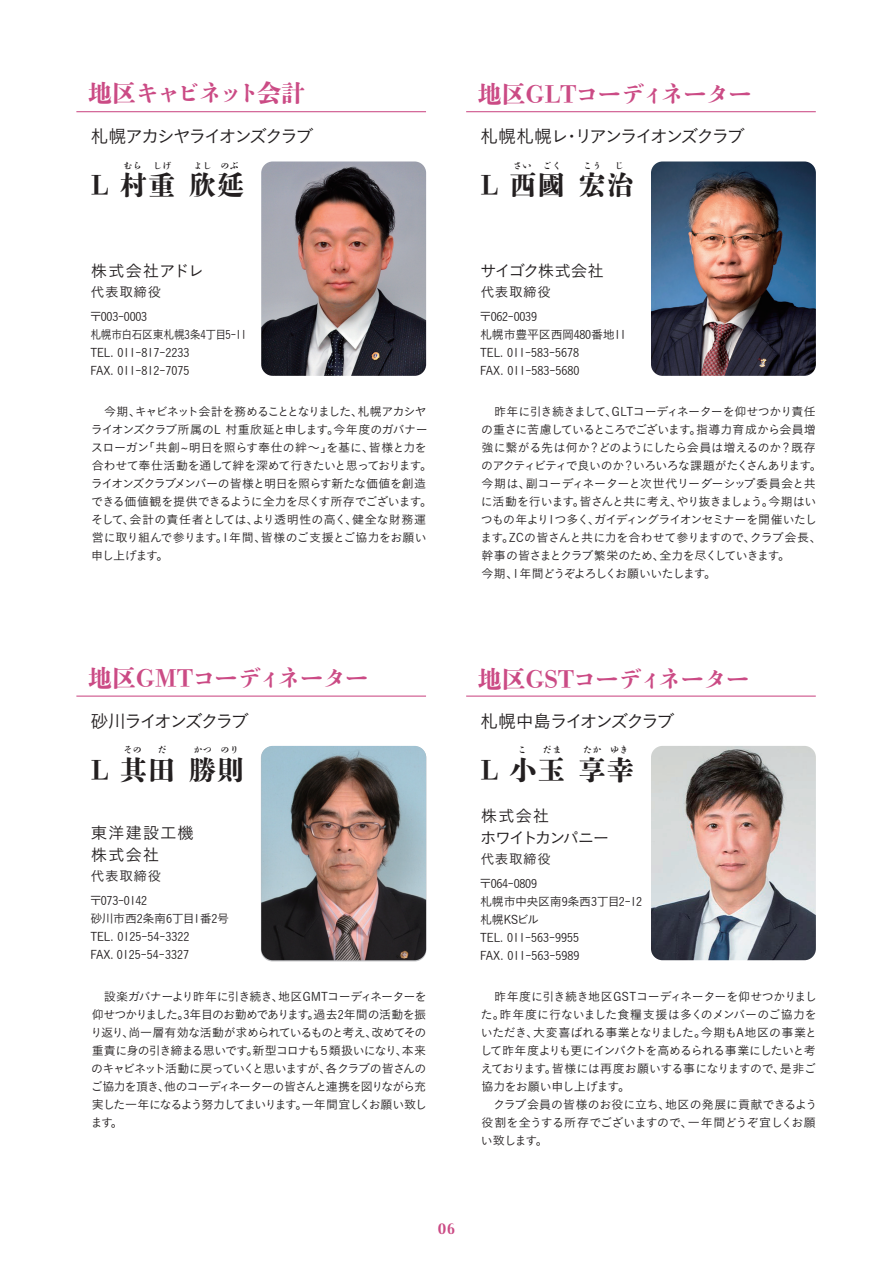
<style>
.page{position:relative;width:893px;height:1263px;background:#fff}
.page>*{position:absolute;margin:0;border:0;box-sizing:border-box;transform-origin:0 0}
.t1{font:800 27px "Shuei Shogo M Sen";letter-spacing:.05em;color:#231f20}
.t2{font:800 24px "Shuei Shogo M Sen";letter-spacing:-.055em;color:#cb4b85}
.t3{font:800 24px "Shuei Shogo M Sen";letter-spacing:-.13em;color:#cb4b85}
.t4{font:18px "Koburina Go Std N W3";letter-spacing:-.135em;color:#231f20}
.t5{font:16.5px/22.5px "Koburina Go Std N W3";letter-spacing:-.11em;color:#231f20}
.t6{font:16.5px/22.5px "Koburina Go Std N W3";letter-spacing:.05em;color:#231f20}
.t7{font:16.5px "Koburina Go Std N W3";letter-spacing:-.085em;color:#231f20}
.t8{font:16.5px "Koburina Go Std N W3";color:#231f20}
.t9{font:15px "Haboro Contrast Con Dem";color:#cb4b85}
.t10{font:13.5px "Koburina Go Std N W3";letter-spacing:.05em;color:#231f20}
.t11{font:12px/18px "Koburina Go Std N W3";letter-spacing:-.03em;color:#231f20}
.t12{font:12px/18px "Koburina Go Std N W3";letter-spacing:-.05em;color:#231f20}
.t13{font:800 9px "Shuei Shogo M Sen";letter-spacing:.05em;color:#231f20}
</style>
<div class="page">
<img style="left:261px;top:746px;width:165px;height:214px">
<hr style="left:76px;top:695px;width:350px;height:2px;background:#cb4b85">
<img style="left:651px;top:746px;width:165px;height:214px">
<hr style="left:466px;top:695px;width:350px;height:2px;background:#cb4b85">
<img style="left:261px;top:161px;width:165px;height:215px">
<hr style="left:76px;top:111px;width:350px;height:1px;background:#cb4b85">
<img style="left:651px;top:161px;width:165px;height:215px">
<hr style="left:466px;top:111px;width:350px;height:1px;background:#cb4b85">
<h2 class="t3" style="left:88px;top:75px;width:219px">地区キャビネット会計</h2>
<h3 class="t4" style="left:90px;top:123px;width:224px">札幌アカシヤライオンズクラブ</h3>
<h1 class="t1" style="left:91px;top:165px;width:155px">L 村重 欣延</h1>
<p class="t13" style="left:123px;top:159px;width:20px">むら</p>
<p class="t13" style="left:153px;top:159px;width:20px">しげ</p>
<p class="t13" style="left:193px;top:159px;width:47px">よし のぶ</p>
<h3 class="t8" style="left:91px;top:258px;width:115px">株式会社アドレ</h3>
<p class="t10" style="left:91px;top:282px;width:72px">代表取締役</p>
<p class="t11" style="left:90px;top:307px;width:158px">〒003-0003<br>札幌市白石区東札幌3条4丁目5-11<br>TEL. 011-817-2233<br>FAX. 011-812-7075</p>
<p class="t12" style="left:91px;top:402px;width:343px">　今期、キャビネット会計を務めることとなりました、札幌アカシヤライオンズクラブ所属のL 村重欣延と申します。今年度のガバナースローガン「共創~明日を照らす奉仕の絆～」を基に、皆様と力を合わせて奉仕活動を通して絆を深めて行きたいと思っております。ライオンズクラブメンバーの皆様と明日を照らす新たな価値を創造できる価値観を提供できるように全力を尽くす所存でございます。そして、会計の責任者としては、より透明性の高く、健全な財務運営に取り組んで参ります。1年間、皆様のご支援とご協力をお願い申し上げます。</p>
<h2 class="t2" style="left:478px;top:77px;width:276px">地区GLTコーディネーター</h2>
<h3 class="t4" style="left:480px;top:123px;width:266px">札幌札幌レ・リアンライオンズクラブ</h3>
<h1 class="t1" style="left:481px;top:165px;width:155px">L 西國 宏治</h1>
<p class="t13" style="left:513px;top:159px;width:20px">さい</p>
<p class="t13" style="left:543px;top:159px;width:20px">ごく</p>
<p class="t13" style="left:583px;top:159px;width:20px">こう</p>
<p class="t13" style="left:615px;top:159px;width:10px">じ</p>
<h3 class="t7" style="left:480px;top:258px;width:125px">サイゴク株式会社</h3>
<p class="t10" style="left:481px;top:282px;width:72px">代表取締役</p>
<p class="t11" style="left:480px;top:307px;width:148px">〒062-0039<br>札幌市豊平区西岡480番地11<br>TEL. 011-583-5678<br>FAX. 011-583-5680</p>
<p class="t12" style="left:480px;top:402px;width:343px">　昨年に引き続きまして、GLTコーディネーターを仰せつかり責任の重さに苦慮しているところでございます。指導力育成から会員増強に繋がる先は何か？どのようにしたら会員は増えるのか？既存のアクティビティで良いのか？いろいろな課題がたくさんあります。今期は、副コーディネーターと次世代リーダーシップ委員会と共に活動を行います。皆さんと共に考え、やり抜きましょう。今期はいつもの年より1つ多く、ガイディングライオンセミナーを開催いたします。ZCの皆さんと共に力を合わせて参りますので、クラブ会長、幹事の皆さまとクラブ繁栄のため、全力を尽くしていきます。<br>今期、1年間どうぞよろしくお願いいたします。</p>
<h2 class="t2" style="left:88px;top:660px;width:282px">地区GMTコーディネーター</h2>
<h3 class="t4" style="left:90px;top:707px;width:160px">砂川ライオンズクラブ</h3>
<h1 class="t1" style="left:91px;top:750px;width:155px">L 其田 勝則</h1>
<p class="t13" style="left:123px;top:743px;width:20px">その</p>
<p class="t13" style="left:158px;top:743px;width:10px">だ</p>
<p class="t13" style="left:193px;top:743px;width:47px">かつ のり</p>
<h3 class="t6" style="left:91px;top:821px;width:105px">東洋建設工機株式会社</h3>
<p class="t10" style="left:91px;top:866px;width:72px">代表取締役</p>
<p class="t11" style="left:90px;top:892px;width:141px">〒073-0142<br>砂川市西2条南6丁目1番2号<br>TEL. 0125-54-3322<br>FAX. 0125-54-3327</p>
<p class="t11" style="left:90px;top:987px;width:338px;text-align:justify">　設楽ガバナーより昨年に引き続き、地区GMTコーディネーターを仰せつかりました。3年目のお勤めであります。過去2年間の活動を振り返り、尚一層有効な活動が求められているものと考え、改めてその重責に身の引き締まる思いです。新型コロナも５類扱いになり、本来のキャビネット活動に戻っていくと思いますが、各クラブの皆さんのご協力を頂き、他のコーディネーターの皆さんと連携を図りながら充実した一年になるよう努力してまいります。一年間宜しくお願い致します。</p>
<h2 class="t2" style="left:478px;top:661px;width:273px">地区GSTコーディネーター</h2>
<h3 class="t4" style="left:480px;top:707px;width:196px">札幌中島ライオンズクラブ</h3>
<h1 class="t1" style="left:481px;top:750px;width:155px">L 小玉 享幸</h1>
<p class="t13" style="left:518px;top:743px;width:10px">こ</p>
<p class="t13" style="left:543px;top:743px;width:20px">だま</p>
<p class="t13" style="left:583px;top:743px;width:47px">たか ゆき</p>
<h3 class="t5" style="left:480px;top:804px;width:131px">株式会社<br>ホワイトカンパニー</h3>
<p class="t10" style="left:481px;top:849px;width:72px">代表取締役</p>
<p class="t11" style="left:480px;top:875px;width:164px">〒064-0809<br>札幌市中央区南9条西3丁目2-12札幌KSビル<br>TEL. 011-563-9955<br>FAX. 011-563-5989</p>
<p class="t11" style="left:480px;top:987px;width:339px">　昨年度に引き続き地区GSTコーディネーターを仰せつかりました。昨年度に行ないました食糧支援は多くのメンバーのご協力をいただき、大変喜ばれる事業となりました。今期もA地区の事業として昨年度よりも更にインパクトを高めるられる事業にしたいと考えております。皆様には再度お願いする事になりますので、是非ご協力をお願い申し上げます。<br>　クラブ会員の皆様のお役に立ち、地区の発展に貢献できるよう役割を全うする所存でございますので、一年間どうぞ宜しくお願い致します。</p>
<p class="t9" style="left:438px;top:1219px;width:19px">06</p>
</div>
